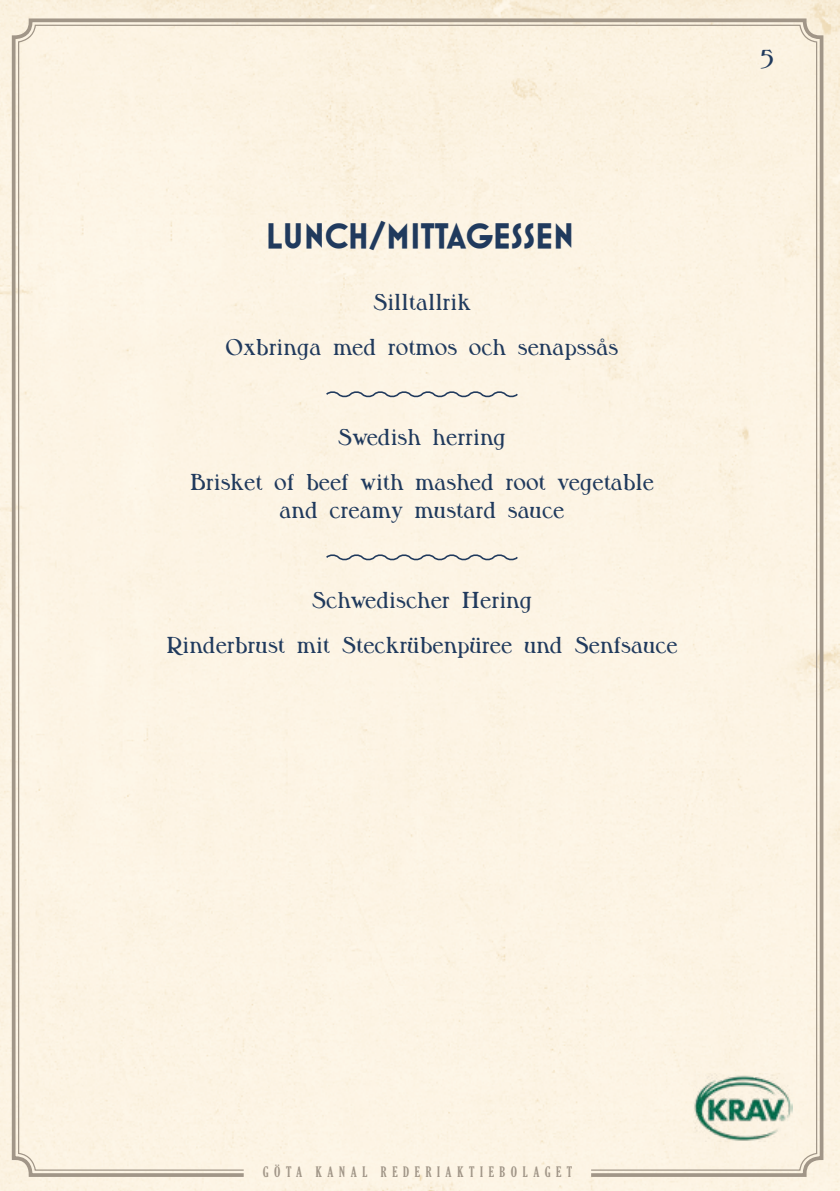
<style>
.page{position:relative;width:840px;height:1191px;background:#fff}
.page>*{position:absolute;margin:0;border:0;box-sizing:border-box;transform-origin:0 0}
.t1{font:700 36px "Mostra One";color:#203a5d}
.t2{font:600 24px/28px "Milton MN";color:#203a5d;text-align:center}
.t3{font:extra-condensed 14px "Gloucester";letter-spacing:.4em;color:#a19688}
</style>
<div class="page">
<img style="left:0;top:0;width:839px;height:1191px">
<div style="left:10px;top:17px;width:814px;height:1161px;background:#fcf4e4"></div>
<svg style="left:390px;top:194px;width:10px;height:5px"></svg>
<svg style="left:835px;top:0;width:5px;height:3px"></svg>
<svg style="left:324px;top:389px;width:195px;height:10px;background:#d7d4cd"></svg>
<svg style="left:324px;top:552px;width:195px;height:10px;background:#d6d4cc"></svg>
<img style="left:693px;top:1073px;width:99px;height:68px">
<p class="t1" style="left:266px;top:215px;width:309px">LUNCH/MITTAGESSEN</p>
<p class="t2" style="left:373px;top:290px;width:99px">Silltallrik</p>
<p class="t2" style="left:225px;top:335px;width:394px">Oxbringa med rotmos och senapssås</p>
<p class="t2" style="left:338px;top:425px;width:169px">Swedish herring</p>
<p class="t2" style="left:190px;top:470px;width:465px">Brisket of beef with mashed root vegetable and creamy mustard sauce</p>
<p class="t2" style="left:312px;top:588px;width:221px">Schwedischer Hering</p>
<p class="t2" style="left:166px;top:633px;width:513px">Rinderbrust mit Steckrübenpüree und Senfsauce</p>
<p class="t2" style="left:759px;top:45px;width:15px">5</p>
<p class="t3" style="left:262px;top:1163px;width:311px">GÖTA KANAL REDERIAKTIEBOLAGET</p>
</div>
